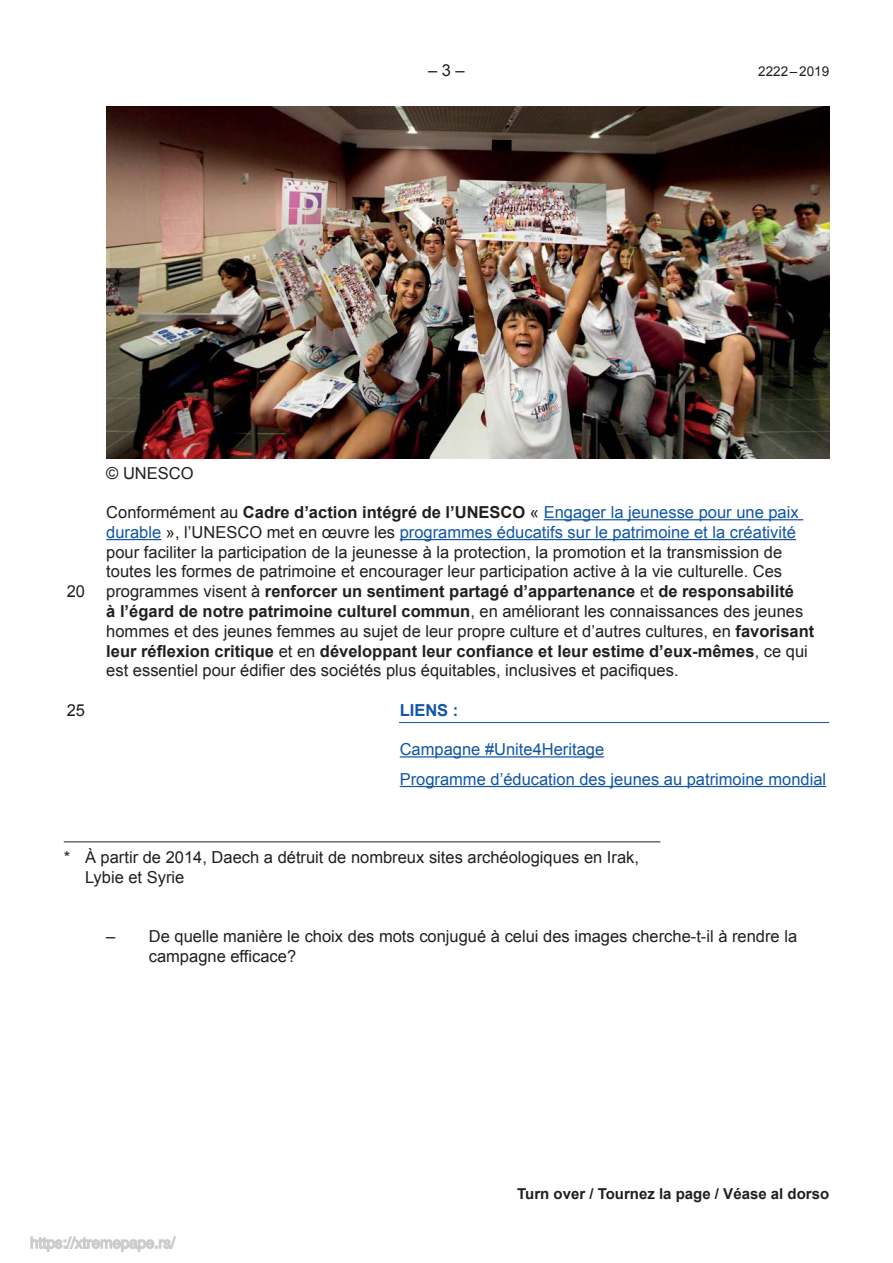
<style>
.page{position:relative;width:893px;height:1263px;background:#fff}
.page>*{position:absolute;margin:0;border:0;box-sizing:border-box;transform-origin:0 0}
.t1{font:16.5px/19.8px "Arial";color:#221f1f}
.t2{font:16.5px/29.5px "Arial";color:#1155a6}
.t3{font:700 16.5px "Arial";color:#1155a6}
.t4{font:700 15px "Arial";color:#221f1f}
.t5{font:13.5px "Arial";color:#221f1f}
.s1{font-weight:700}
.s2{color:#1155a6}
</style>
<div class="page">
<hr style="left:544px;top:519px;width:259px;height:1px;background:#1155a6">
<hr style="left:106px;top:539px;width:55px;height:1px;background:#1155a6">
<hr style="left:400px;top:539px;width:396px;height:1px;background:#1155a6">
<hr style="left:400px;top:756px;width:204px;height:1px;background:#1155a6">
<hr style="left:400px;top:786px;width:426px;height:1px;background:#1155a6">
<hr style="left:64px;top:841px;width:596px;height:1px;background:#221f1f">
<img style="left:106px;top:106px;width:724px;height:353px">
<hr style="left:399px;top:722px;width:430px;height:1px;background:#1155a6">
<svg style="left:30px;top:1236px;width:146px;height:16px"></svg>
<p class="t1" style="left:428px;top:62px;width:38px">– 3 –</p>
<p class="t5" style="left:758px;top:66px;width:72px">2222 – 2019</p>
<p class="t1" style="left:67px;top:583px;width:20px">20</p>
<p class="t1" style="left:67px;top:702px;width:20px">25</p>
<p class="t1" style="left:106px;top:464px;width:89px">© UNESCO</p>
<p class="t1" style="left:106px;top:504px;width:710px">Conformément au <span class="s1">Cadre d’action intégré de l’UNESCO</span> « <span class="s2">Engager la jeunesse pour une paix durable</span> », l’UNESCO met en œuvre les <span class="s2">programmes éducatifs sur le patrimoine et la créativité </span>pour faciliter la participation de la jeunesse à la protection, la promotion et la transmission de toutes les formes de patrimoine et encourager leur participation active à la vie culturelle. Ces programmes visent à <span class="s1">renforcer un sentiment partagé d’appartenance</span> et <span class="s1">de responsabilité<br>à l’égard de notre patrimoine culturel commun</span>, en améliorant les connaissances des jeunes hommes et des jeunes femmes au sujet de leur propre culture et d’autres cultures, en <span class="s1">favorisant leur réflexion critique</span> et en <span class="s1">développant leur confiance et leur estime d’eux-mêmes</span>, ce qui est essentiel pour édifier des sociétés plus équitables, inclusives et pacifiques.</p>
<p class="t3" style="left:400px;top:704px;width:60px">LIENS :</p>
<p class="t2" style="left:400px;top:736px;width:428px">Campagne #Unite4Heritage<br>Programme d’éducation des jeunes au patrimoine mondial</p>
<p class="t1" style="left:85px;top:849px;width:555px;text-indent:-21px">* À partir de 2014, Daech a détruit de nombreux sites archéologiques en Irak,<br>Lybie et Syrie</p>
<p class="t1" style="left:149px;top:928px;width:650px;text-indent:-43px">– De quelle manière le choix des mots conjugué à celui des images cherche-t-il à rendre la campagne efficace?</p>
<p class="t4" style="left:517px;top:1188px;width:314px">Turn over / Tournez la page / Véase al dorso</p>
</div>
